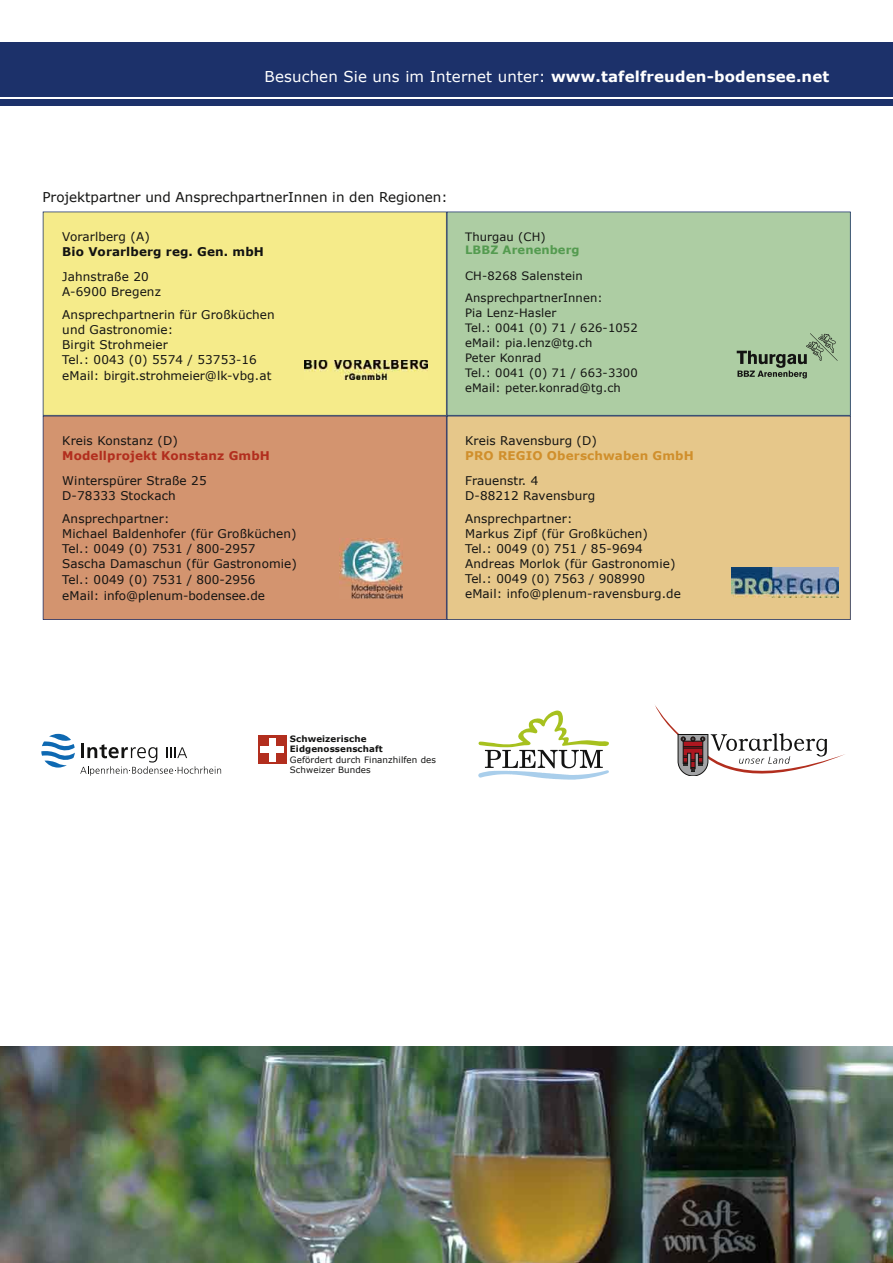
<style>
.page{position:relative;width:893px;height:1263px;background:#fff}
.page>*{position:absolute;margin:0;border:0;box-sizing:border-box;transform-origin:0 0}
.t1{font:15px "Verdana";letter-spacing:.01em;color:#fff}
.t2{font:13.5px "Verdana";color:#131312}
.t3{font:12px/15px "Verdana";letter-spacing:.01em;color:#131312}
.t4{font:700 12px "Verdana";letter-spacing:.01em;color:#b22e1e}
.t5{font:700 12px "Verdana";letter-spacing:.01em;color:#d08f2c}
.t6{font:700 12px "Verdana";letter-spacing:.01em;color:#131312}
.t7{font:11.55px/15px "Verdana";letter-spacing:.01em;color:#131312}
.t8{font:700 11.55px "Verdana";letter-spacing:.01em;color:#549b50}
.t9{font:8.7px/10.5px "Verdana";letter-spacing:.01em;color:#131312}
.t10{font:700 8.7px/10.5px "Verdana";letter-spacing:.01em;color:#131312}
.s1{font-weight:700}
.s2{font-size:11.55px}
</style>
<div class="page">
<svg style="left:478px;top:710px;width:131px;height:70px"></svg>
<div style="left:258px;top:735px;width:29px;height:29px;background:#b22e1e"></div>
<div style="left:261px;top:746px;width:23px;height:7px;background:#fff"></div>
<div style="left:269px;top:738px;width:7px;height:23px;background:#fff"></div>
<svg style="left:655px;top:705px;width:190px;height:71px"></svg>
<div style="left:43px;top:212px;width:404px;height:204px;background:#f5eb8a"></div>
<div style="left:43px;top:416px;width:404px;height:204px;background:#d3946f"></div>
<div style="left:447px;top:212px;width:404px;height:204px;background:#adcda3"></div>
<div style="left:447px;top:416px;width:404px;height:204px;background:#e6c78a"></div>
<img style="left:305px;top:360px;width:122px;height:19px">
<img style="left:732px;top:567px;width:106px;height:31px">
<img style="left:340px;top:538px;width:62px;height:60px">
<img style="left:0;top:1046px;width:893px;height:217px">
<div style="left:810px;top:333px;width:28px;height:28px;background:#adcda3"></div>
<svg style="left:737px;top:334px;width:99px;height:44px;background:#90aa88"></svg>
<svg style="left:41px;top:734px;width:180px;height:42px"></svg>
<div style="left:0;top:43px;width:893px;height:63px;background:#1c316a"></div>
<hr style="left:0;top:97px;width:893px;height:1px;background:#fff">
<p class="t1" style="left:265px;top:67px;width:566px">Besuchen Sie uns im Internet unter: <span class="s1">www.tafelfreuden-bodensee.net</span></p>
<p class="t2" style="left:43px;top:188px;width:407px">Projektpartner und AnsprechpartnerInnen in den Regionen:</p>
<p class="t3" style="left:62px;top:229px;width:89px">Vorarlberg (A)</p>
<p class="t6" style="left:62px;top:244px;width:203px">Bio Vorarlberg reg. Gen. mbH</p>
<p class="t3" style="left:62px;top:269px;width:100px">Jahnstraße 20<br>A-6900 Bregenz</p>
<p class="t3" style="left:62px;top:307px;width:214px">Ansprechpartnerin für Großküchen und Gastronomie:<br>Birgit Strohmeier<br>Tel.: 0043 (0) 5574 / 53753<span class="s2">-</span>16 eMail: birgit.strohmeier@lk-vbg.at</p>
<p class="t3" style="left:62px;top:432px;width:117px">Kreis Konstanz (D)</p>
<p class="t4" style="left:62px;top:448px;width:209px">Modellprojekt Konstanz GmbH</p>
<p class="t3" style="left:62px;top:473px;width:146px">Winterspürer Straße 25<br>D-78333 Stockach</p>
<p class="t3" style="left:62px;top:510px;width:236px;line-height:15.5px">Ansprechpartner:<br>Michael Baldenhofer (für Großküchen)<br>Tel.: 0049 (0) 7531 / 800-2957<br>Sascha Damaschun (für Gastronomie)<br>Tel.: 0049 (0) 7531 / 800-2956<br>eMail: info@plenum-bodensee.de</p>
<p class="t7" style="left:465px;top:228px;width:82px">Thurgau (CH)</p>
<p class="t8" style="left:465px;top:243px;width:116px">LBBZ Arenenberg</p>
<p class="t7" style="left:465px;top:264px;width:139px;line-height:22.5px">CH-8268 Salenstein<br>AnsprechpartnerInnen:</p>
<p class="t7" style="left:465px;top:305px;width:174px">Pia Lenz-Hasler<br>Tel.: 0041 (0) 71 / 626-1052 eMail: pia.lenz@tg.ch<br>Peter Konrad<br>Tel.: 0041 (0) 71 / 663-3300 eMail: peter.konrad@tg.ch</p>
<p class="t3" style="left:465px;top:432px;width:133px">Kreis Ravensburg (D)</p>
<p class="t5" style="left:465px;top:448px;width:230px">PRO REGIO Oberschwaben GmbH</p>
<p class="t3" style="left:465px;top:473px;width:132px">Frauenstr. 4<br>D-88212 Ravensburg</p>
<p class="t3" style="left:465px;top:510px;width:217px">Ansprechpartner:<br>Markus Zipf (für Großküchen)<br>Tel.: 0049 <span class="s2">(0)</span> 751 <span class="s2">/</span> 85-9694<br>Andreas Morlok (für Gastronomie)<br>Tel.: 0049 <span class="s2">(0)</span> 7563 <span class="s2">/</span> 908990 eMail: info@plenum-ravensburg.de</p>
<p class="t10" style="left:290px;top:733px;width:94px">Schweizerische<br>Eidgenossenschaft</p>
<p class="t9" style="left:290px;top:754px;width:148px">Gefördert durch Finanzhilfen des<br>Schweizer Bundes</p>
</div>
